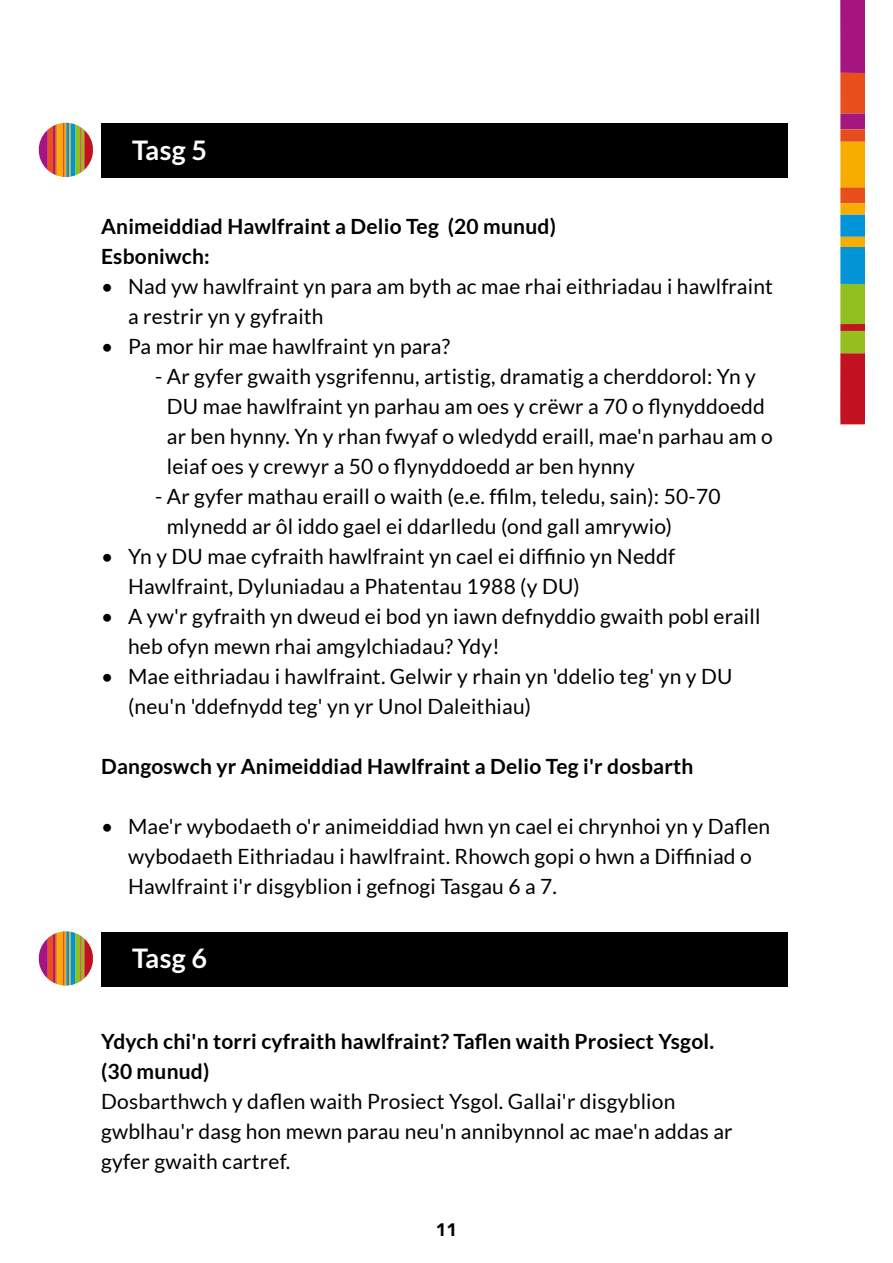
<style>
.page{position:relative;width:893px;height:1263px;background:#fff}
.page>*{position:absolute;margin:0;border:0;box-sizing:border-box;transform-origin:0 0}
.t1{font:700 27px "Lato";letter-spacing:.01em;color:#fff}
.t2{font:21px/30px "Lato";letter-spacing:.01em;color:#000}
.t3{font:700 21px/30px "Lato";letter-spacing:.01em;color:#000}
.t4{font:900 18px "Avenir";color:#000}
</style>
<div class="page">
<svg style="left:39px;top:123px;width:54px;height:54px"></svg>
<div style="left:101px;top:124px;width:686px;height:54px;background:#000"></div>
<svg style="left:841px;top:0;width:23px;height:425px;background:#a96148"></svg>
<div style="left:101px;top:932px;width:686px;height:55px;background:#000"></div>
<svg style="left:39px;top:931px;width:54px;height:54px"></svg>
<p class="t1" style="left:132px;top:135px;width:76px">Tasg 5</p>
<p class="t3" style="left:101px;top:211px;width:456px">Animeiddiad Hawlfraint a Delio Teg (20 munud)<br>Esboniwch:</p>
<p class="t2" style="left:128px;top:271px;width:646px;text-indent:-27px">• Nad yw hawlfraint yn para am byth ac mae rhai eithriadau i hawlfraint a restrir yn y gyfraith</p>
<p class="t2" style="left:101px;top:331px;width:351px">• Pa mor hir mae hawlfraint yn para?</p>
<p class="t2" style="left:167px;top:361px;width:607px;text-indent:-12px">- Ar gyfer gwaith ysgrifennu, artistig, dramatig a cherddorol: Yn y DU mae hawlfraint yn parhau am oes y crëwr a 70 o flynyddoedd ar ben hynny. Yn y rhan fwyaf o wledydd eraill, mae'n parhau am o leiaf oes y crewyr a 50 o flynyddoedd ar ben hynny</p>
<p class="t2" style="left:167px;top:481px;width:555px;text-indent:-12px">- Ar gyfer mathau eraill o waith (e.e. ffilm, teledu, sain): 50-70 mlynedd ar ôl iddo gael ei ddarlledu (ond gall amrywio)</p>
<p class="t2" style="left:128px;top:541px;width:549px;text-indent:-27px">• Yn y DU mae cyfraith hawlfraint yn cael ei diffinio yn Neddf<br>Hawlfraint, Dyluniadau a Phatentau 1988 (y DU)</p>
<p class="t2" style="left:128px;top:601px;width:634px;text-indent:-27px">• A yw'r gyfraith yn dweud ei bod yn iawn defnyddio gwaith pobl eraill heb ofyn mewn rhai amgylchiadau? Ydy!</p>
<p class="t2" style="left:128px;top:661px;width:606px;text-indent:-27px">• Mae eithriadau i hawlfraint. Gelwir y rhain yn 'ddelio teg' yn y DU (neu'n 'ddefnydd teg' yn yr Unol Daleithiau)</p>
<p class="t3" style="left:101px;top:751px;width:594px">Dangoswch yr Animeiddiad Hawlfraint a Delio Teg i'r dosbarth</p>
<p class="t2" style="left:128px;top:811px;width:644px;text-indent:-27px">• Mae'r wybodaeth o'r animeiddiad hwn yn cael ei chrynhoi yn y Daflen wybodaeth Eithriadau i hawlfraint. Rhowch gopi o hwn a Diffiniad o<br>Hawlfraint i'r disgyblion i gefnogi Tasgau 6 a 7.</p>
<p class="t1" style="left:132px;top:943px;width:76px">Tasg 6</p>
<p class="t3" style="left:101px;top:1026px;width:614px">Ydych chi'n torri cyfraith hawlfraint? Taflen waith Prosiect Ysgol. (30 munud)</p>
<p class="t2" style="left:101px;top:1086px;width:633px">Dosbarthwch y daflen waith Prosiect Ysgol. Gallai'r disgyblion gwblhau'r dasg hon mewn parau neu'n annibynnol ac mae'n addas ar gyfer gwaith cartref.</p>
<p class="t4" style="left:436px;top:1214px;width:23px">11</p>
</div>
